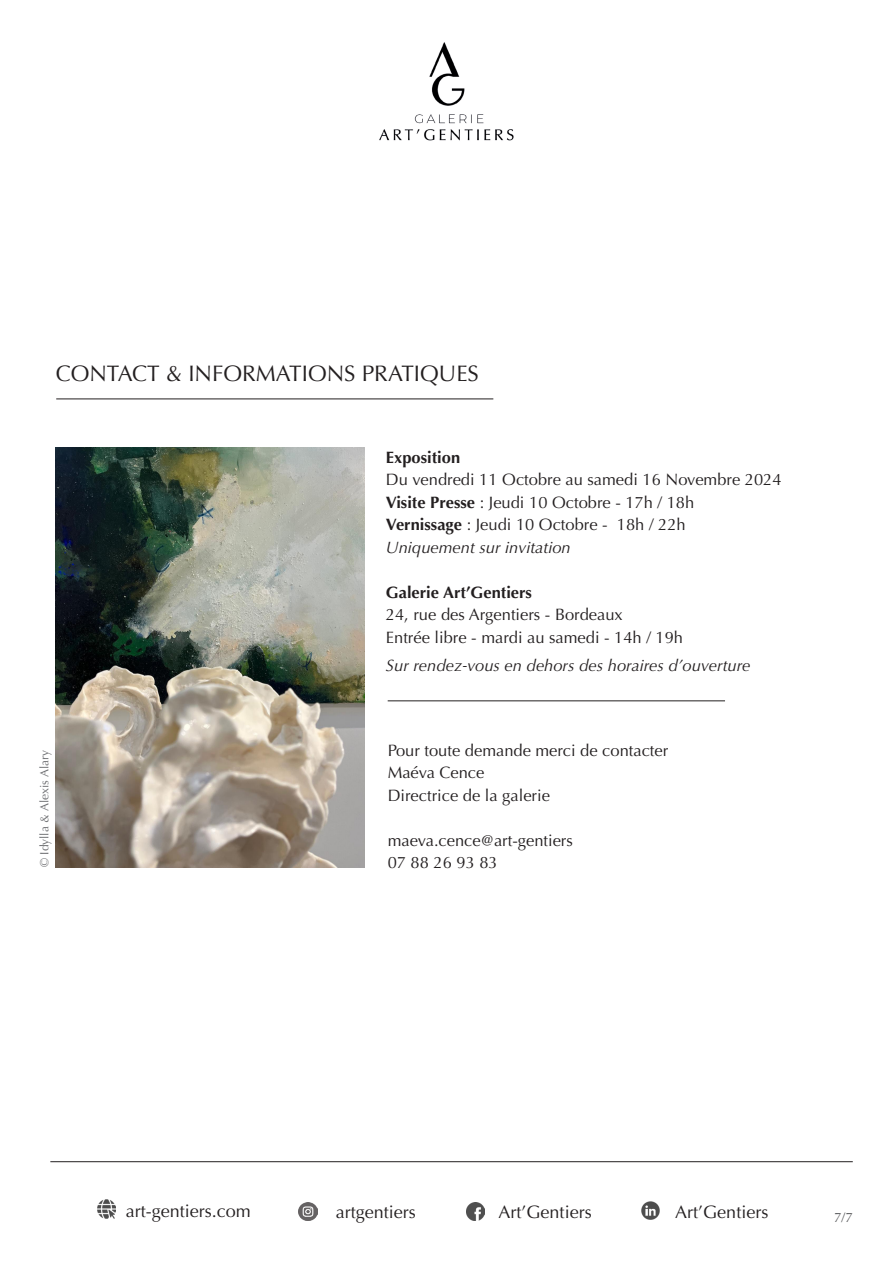
<style>
.page{position:relative;width:893px;height:1263px;background:#fff}
.page>*{position:absolute;margin:0;border:0;box-sizing:border-box;transform-origin:0 0}
.t1{font:22.5px "Optima";color:#231f20}
.t2{font:18px "Optima";color:#231f20}
.t3{font:16.5px "Optima";color:#231f20}
.t4{font:italic 16.5px "Optima";color:#231f20}
.t5{font:700 16.5px "Optima";color:#231f20}
.t6{font:13.5px "Optima";color:#57585a}
.t7{font:12px "Optima";color:#6c6d70}
.s1{font-weight:700}
</style>
<div class="page">
<img style="left:466px;top:1202px;width:19px;height:18px">
<img style="left:56px;top:448px;width:309px;height:419px">
<hr style="left:56px;top:399px;width:437px;height:1px;background:#231f20">
<img style="left:299px;top:1202px;width:18px;height:18px">
<img style="left:641px;top:1201px;width:19px;height:19px">
<img style="left:97px;top:1200px;width:19px;height:18px">
<hr style="left:388px;top:701px;width:337px;height:1px;background:#231f20">
<img style="left:379px;top:42px;width:135px;height:99px">
<hr style="left:50px;top:1161px;width:803px;height:1px;background:#231f20">
<p class="t1" style="left:56px;top:361px;width:425px">CONTACT &amp; INFORMATIONS PRATIQUES</p>
<p class="t7" style="left:38px;top:867px;width:119px;rotate:-90deg">© Idylla &amp; Alexis Alary</p>
<p class="t5" style="left:386px;top:448px;width:76px">Exposition</p>
<p class="t3" style="left:386px;top:470px;width:397px">Du vendredi 11 Octobre au samedi 16 Novembre 2024</p>
<p class="t3" style="left:386px;top:493px;width:310px"><span class="s1">Visite Presse</span> : Jeudi 10 Octobre - 17h / 18h</p>
<p class="t3" style="left:386px;top:515px;width:301px"><span class="s1">Vernissage</span> : Jeudi 10 Octobre - 18h / 22h</p>
<p class="t4" style="left:386px;top:538px;width:186px">Uniquement sur invitation</p>
<p class="t5" style="left:386px;top:583px;width:148px">Galerie Art’Gentiers</p>
<p class="t3" style="left:386px;top:605px;width:238px">24, rue des Argentiers - Bordeaux</p>
<p class="t3" style="left:386px;top:628px;width:299px">Entrée libre - mardi au samedi - 14h / 19h</p>
<p class="t4" style="left:386px;top:656px;width:366px">Sur rendez-vous en dehors des horaires d’ouverture</p>
<p class="t3" style="left:388px;top:741px;width:282px">Pour toute demande merci de contacter</p>
<p class="t3" style="left:388px;top:763px;width:98px">Maéva Cence</p>
<p class="t3" style="left:388px;top:786px;width:164px">Directrice de la galerie</p>
<p class="t3" style="left:388px;top:831px;width:187px">maeva.cence@art-gentiers</p>
<p class="t3" style="left:388px;top:853px;width:112px">07 88 26 93 83</p>
<p class="t2" style="left:126px;top:1200px;width:127px">art-gentiers.com</p>
<p class="t2" style="left:336px;top:1201px;width:82px">artgentiers</p>
<p class="t2" style="left:675px;top:1201px;width:95px">Art’Gentiers</p>
<p class="t6" style="left:834px;top:1210px;width:20px">7/7</p>
<p class="t2" style="left:499px;top:1201px;width:95px">Art’Gentiers</p>
</div>
